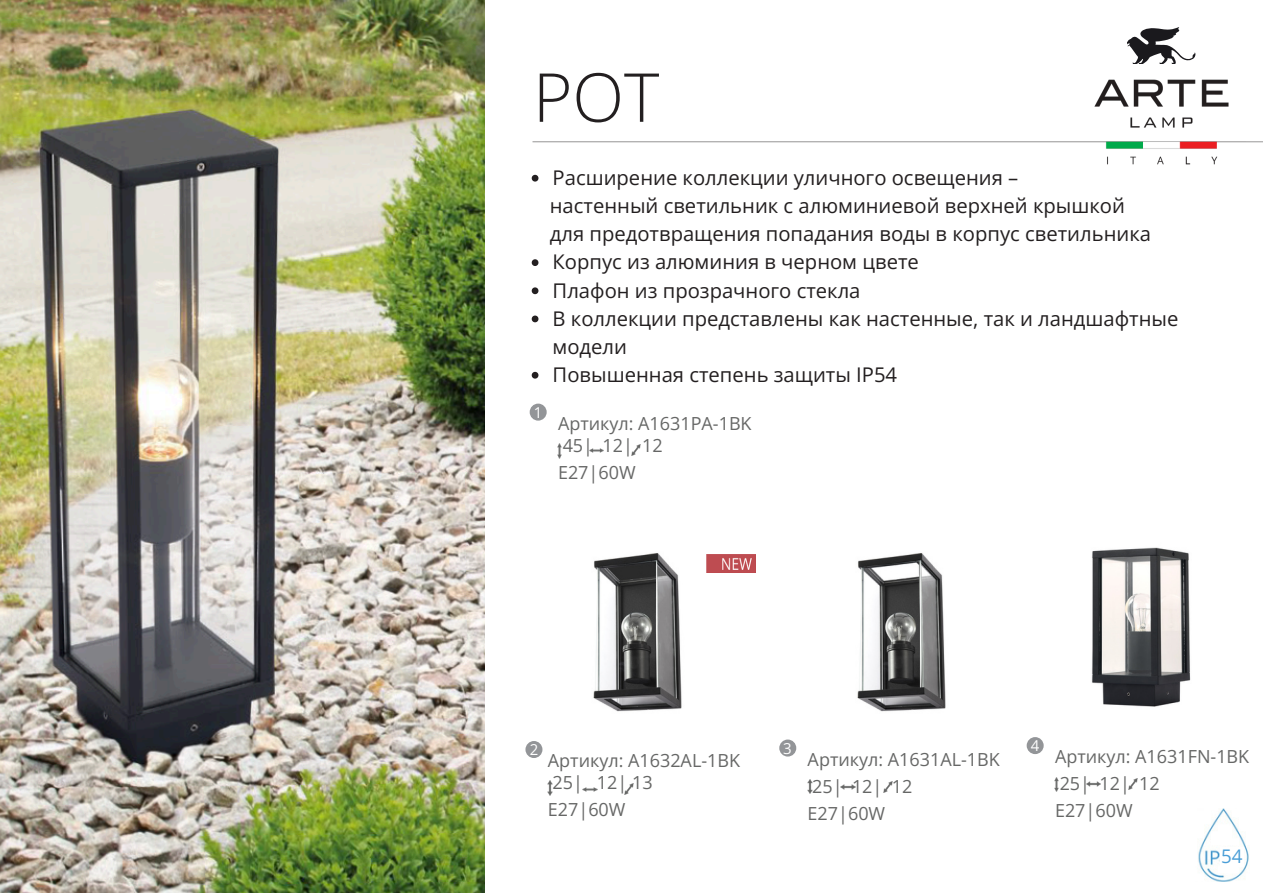
<style>
.page{position:relative;width:1263px;height:894px;background:#fff}
.page>*{position:absolute;margin:0;border:0;box-sizing:border-box;transform-origin:0 0}
.t1{font:300 67.5px "Open Sans";color:#231f20}
.t2{font:20.25px/28.2px "Open Sans";color:#231f20}
.t3{font:18.75px "Open Sans";color:#4a9ed7}
.t4{font:18px/21.6px "Open Sans";color:#666766}
.t5{font:15px "Open Sans";color:#fff}
</style>
<div class="page">
<svg style="left:1127px;top:27px;width:68px;height:37px"></svg>
<img style="left:532px;top:79px;width:731px;height:86px">
<img style="left:1198px;top:808px;width:51px;height:73px">
<div style="left:1220px;top:847px;width:23px;height:19px;background:#fff"></div>
<div style="left:779px;top:739px;width:17px;height:17px;background:#939598;border-radius:50%"></div>
<div style="left:525px;top:740px;width:17px;height:17px;background:#939598;border-radius:50%"></div>
<img style="left:548px;top:780px;width:4px;height:14px">
<div style="left:1027px;top:736px;width:17px;height:17px;background:#939598;border-radius:50%"></div>
<img style="left:808px;top:779px;width:4px;height:14px">
<img style="left:1054px;top:777px;width:4px;height:14px">
<img style="left:582px;top:787px;width:15px;height:4px">
<svg style="left:625px;top:783px;width:9px;height:11px"></svg>
<img style="left:857px;top:553px;width:89px;height:159px">
<img style="left:1091px;top:547px;width:100px;height:160px">
<img style="left:841px;top:784px;width:15px;height:5px">
<svg style="left:883px;top:781px;width:9px;height:11px"></svg>
<img style="left:1086px;top:781px;width:15px;height:4px">
<svg style="left:1128px;top:778px;width:9px;height:11px"></svg>
<img style="left:0;top:0;width:485px;height:892px">
<div style="left:530px;top:403px;width:17px;height:17px;background:#939598;border-radius:50%"></div>
<img style="left:557px;top:443px;width:5px;height:15px">
<img style="left:589px;top:448px;width:15px;height:4px">
<svg style="left:631px;top:444px;width:9px;height:12px"></svg>
<img style="left:593px;top:553px;width:141px;height:159px">
<svg style="left:532px;top:175px;width:6px;height:6px"></svg>
<svg style="left:532px;top:259px;width:6px;height:7px"></svg>
<svg style="left:532px;top:287px;width:6px;height:7px"></svg>
<svg style="left:532px;top:315px;width:6px;height:7px"></svg>
<svg style="left:532px;top:372px;width:6px;height:6px"></svg>
<img style="left:706px;top:554px;width:50px;height:18px">
<p class="t1" style="left:533px;top:50px;width:128px">POT</p>
<p class="t5" style="left:534px;top:402px;width:10px">1</p>
<p class="t2" style="left:553px;top:163px;width:467px">Расширение коллекции уличного освещения –</p>
<p class="t2" style="left:550px;top:191px;width:603px">настенный светильник с алюминиевой верхней крышкой для предотвращения попадания воды в корпус светильника</p>
<h2 class="t2" style="left:553px;top:247px;width:368px">Корпус из алюминия в черном цвете</h2>
<p class="t2" style="left:553px;top:275px;width:309px">Плафон из прозрачного стекла</p>
<p class="t2" style="left:553px;top:303px;width:627px">В коллекции представлены как настенные, так и ландшафтные модели</p>
<p class="t2" style="left:553px;top:360px;width:346px">Повышенная степень защиты IP54</p>
<p class="t4" style="left:558px;top:412px;width:195px">Артикул: A1631PA-1BK<br>45| 12| 12</p>
<p class="t4" style="left:558px;top:460px;width:79px">E27|60W</p>
<p class="t5" style="left:530px;top:738px;width:10px">2</p>
<p class="t5" style="left:783px;top:737px;width:10px">3</p>
<p class="t5" style="left:1031px;top:735px;width:10px">4</p>
<p class="t4" style="left:808px;top:747px;width:194px">Артикул: A1631AL-1BK</p>
<h3 class="t4" style="left:812px;top:774px;width:102px">25| 12| 12</h3>
<p class="t4" style="left:808px;top:801px;width:79px">E27|60W</p>
<p class="t4" style="left:548px;top:749px;width:194px">Артикул: A1632AL-1BK<br>25| 12| 13</p>
<p class="t4" style="left:548px;top:797px;width:79px">E27|60W</p>
<p class="t4" style="left:1055px;top:745px;width:196px">Артикул: A1631FN-1BK</p>
<p class="t4" style="left:1060px;top:772px;width:102px">25| 12| 12</p>
<p class="t4" style="left:1055px;top:799px;width:79px">E27|60W</p>
<p class="t3" style="left:1221px;top:842px;width:23px">54</p>
</div>
